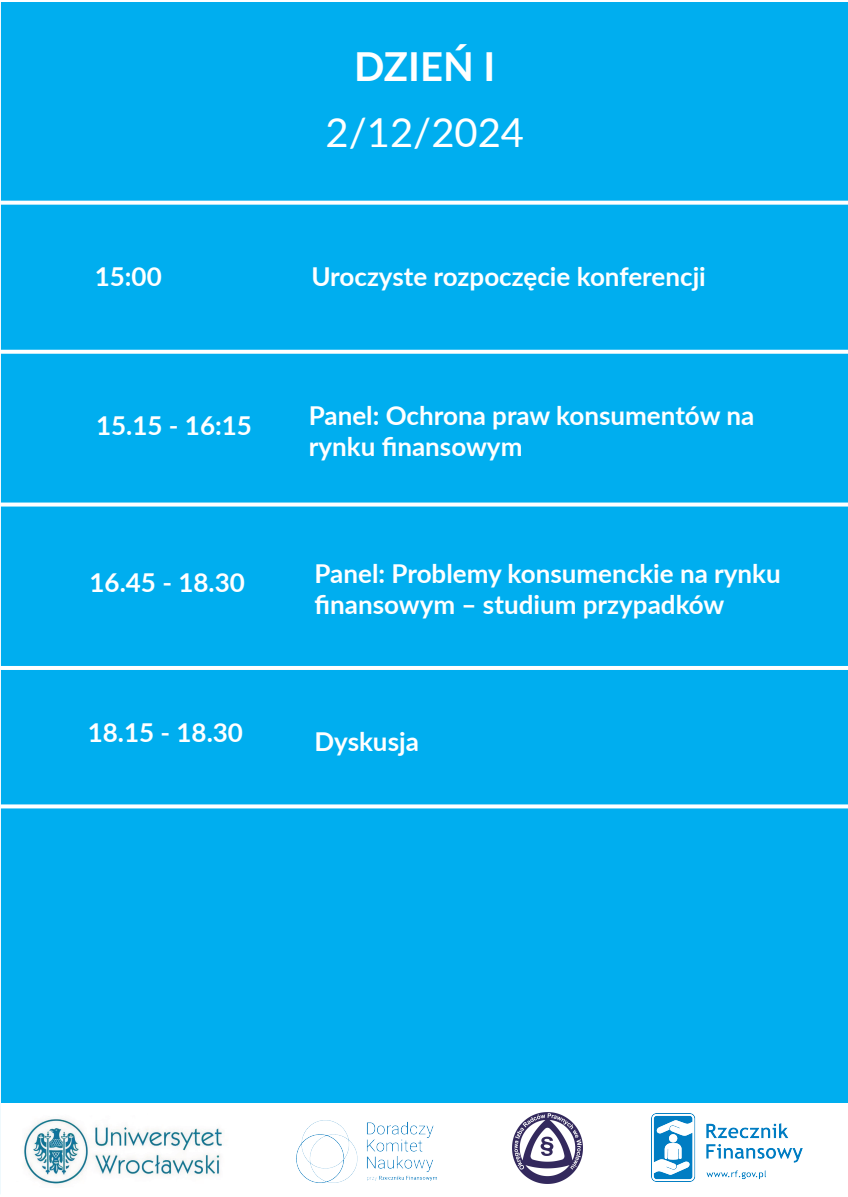
<style>
.page{position:relative;width:848px;height:1197px;background:#fff}
.page>*{position:absolute;margin:0;border:0;box-sizing:border-box;transform-origin:0 0}
.t1{font:40px "Lato";color:#fff}
.t2{font:700 40px "Lato";color:#fff}
.t3{font:700 26px/31.2px "Lato";color:#fff}
</style>
<div class="page">
<div style="left:1px;top:2px;width:847px;height:1101px;background:#00aeef"></div>
<svg style="left:1px;top:502px;width:847px;height:4px"></svg>
<svg style="left:1px;top:350px;width:847px;height:4px"></svg>
<hr style="left:0;top:666px;width:848px;height:4px;background:#fff">
<svg style="left:1px;top:804px;width:847px;height:4px"></svg>
<img style="left:652px;top:1113px;width:150px;height:68px">
<svg style="left:1px;top:201px;width:847px;height:4px"></svg>
<img style="left:23px;top:1119px;width:199px;height:65px">
<img style="left:296px;top:1120px;width:141px;height:62px">
<img style="left:512px;top:1112px;width:70px;height:70px">
<p class="t3" style="left:95px;top:260px;width:69px">15:00</p>
<p class="t3" style="left:96px;top:409px;width:157px">15.15 - 16:15</p>
<p class="t3" style="left:89px;top:566px;width:157px">16.45 - 18.30</p>
<p class="t3" style="left:88px;top:715px;width:157px">18.15 - 18.30</p>
<h1 class="t2" style="left:354px;top:37px;width:143px">DZIEŃ I</h1>
<h1 class="t1" style="left:325px;top:103px;width:200px">2/12/2024</h1>
<p class="t3" style="left:311px;top:259px;width:396px">Uroczyste rozpoczęcie konferencji</p>
<p class="t3" style="left:309px;top:398px;width:447px">Panel: Ochrona praw konsumentów na rynku finansowym</p>
<p class="t3" style="left:314px;top:556px;width:468px">Panel: Problemy konsumenckie na rynku finansowym – studium przypadków</p>
<p class="t3" style="left:314px;top:724px;width:106px">Dyskusja</p>
</div>
